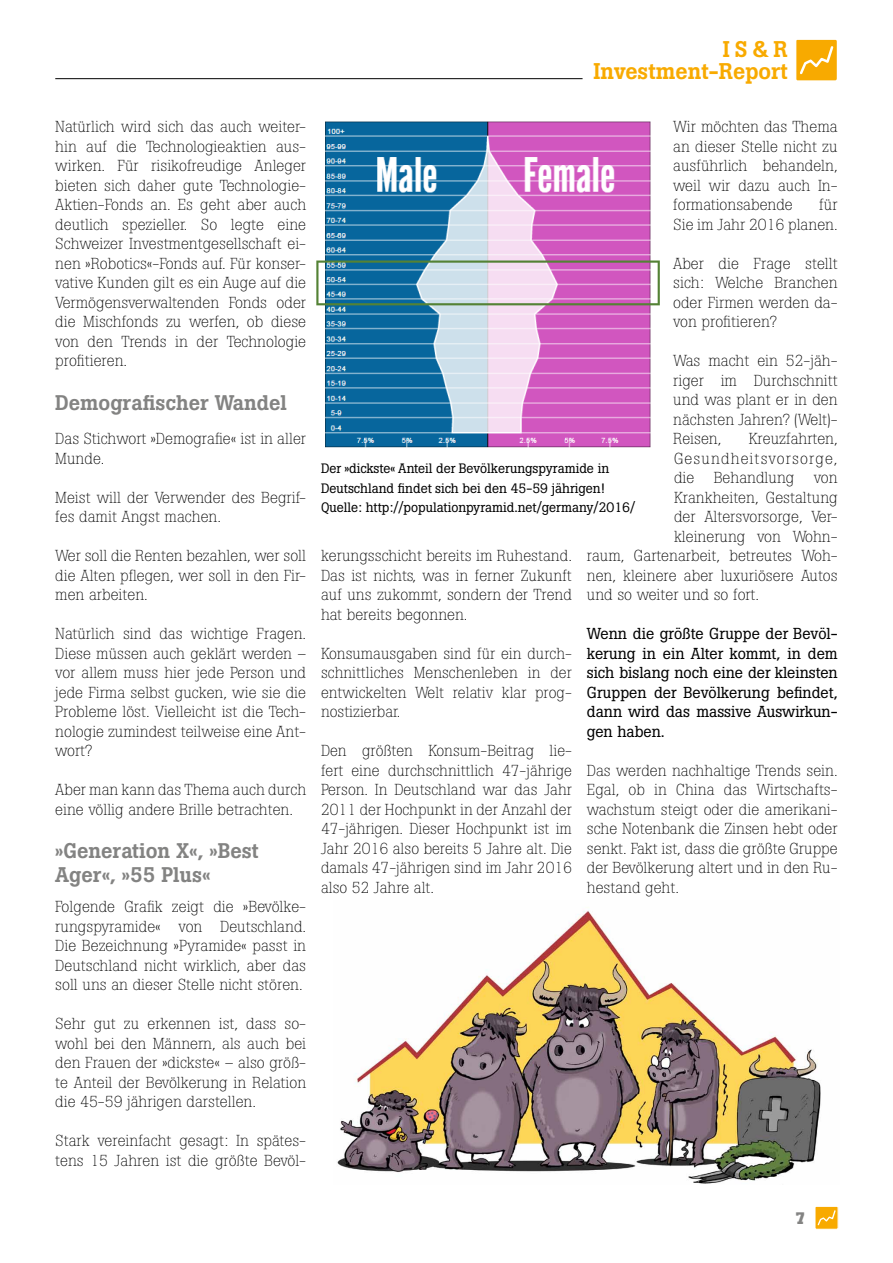
<style>
.page{position:relative;width:893px;height:1263px;background:#fff}
.page>*{position:absolute;margin:0;border:0;box-sizing:border-box;transform-origin:0 0}
.t1{font:500 22.5px/22.5px "Boton Std";color:#f8aa00;text-align:right}
.t2{font:500 21px/24px "Boton Std";color:#838382}
.t3{font:700 16.5px "Boton Std";color:#838382}
.t4{font:300 15.75px/19.5px "Boton Std";color:#000;text-align:justify}
.t5{font:15.75px/19.5px "Boton Std";color:#000;text-align:justify}
.t6{font:300 15.75px "Boton Std";letter-spacing:.07em;color:#000}
.t7{font:13.5px/19.5px "Boton Std";color:#000}
</style>
<div class="page">
<svg style="left:815px;top:1207px;width:22px;height:22px"></svg>
<hr style="left:55px;top:78px;width:528px;height:1px;background:#000">
<svg style="left:797px;top:41px;width:39px;height:39px;background:#f8b117"></svg>
<div style="left:795px;top:39px;width:43px;height:43px;border:1px solid #fff"></div>
<img style="left:316px;top:121px;width:344px;height:327px">
<img style="left:337px;top:907px;width:484px;height:277px">
<p class="t4" style="left:55px;top:117px;width:252px">Natürlich wird sich das auch weiter&shy;hin auf die Technologieaktien aus&shy;wirken. Für risikofreudige Anleger bieten sich daher gute Technologie-Aktien-Fonds an. Es geht aber auch deutlich spezieller. So legte eine Schweizer Investmentgesellschaft ei&shy;nen »Robotics«-Fonds auf. Für konser&shy;vative Kunden gilt es ein Auge auf die Vermögensverwaltenden Fonds oder die Mischfonds zu werfen, ob diese von den Trends in der Technologie profitieren.</p>
<h2 class="t2" style="left:55px;top:390px;width:233px">Demografischer Wandel</h2>
<p class="t4" style="left:55px;top:429px;width:252px">Das Stichwort »Demografie« ist in aller<br>Munde.</p>
<p class="t4" style="left:55px;top:487px;width:252px">Meist will der Verwender des Begrif&shy;fes damit Angst machen.</p>
<p class="t4" style="left:55px;top:546px;width:252px">Wer soll die Renten bezahlen, wer soll die Alten pflegen, wer soll in den Fir&shy;men arbeiten.</p>
<p class="t4" style="left:55px;top:624px;width:252px">Natürlich sind das wichtige Fragen.<br>Diese müssen auch geklärt werden – vor allem muss hier jede Person und jede Firma selbst gucken, wie sie die Probleme löst. Vielleicht ist die Tech&shy;nologie zumindest teilweise eine Ant&shy;wort?</p>
<p class="t4" style="left:55px;top:780px;width:252px">Aber man kann das Thema auch durch eine völlig andere Brille betrachten.</p>
<h2 class="t2" style="left:55px;top:839px;width:205px">»Generation X«, »Best<br>Ager«, »55 Plus«</h2>
<p class="t4" style="left:55px;top:897px;width:252px">Folgende Grafik zeigt die »Bevölke&shy;rungspyramide« von Deutschland.<br>Die Bezeichnung »Pyramide« passt in Deutschland nicht wirklich, aber das soll uns an dieser Stelle nicht stören.</p>
<p class="t4" style="left:55px;top:1014px;width:252px">Sehr gut zu erkennen ist, dass so&shy;wohl bei den Männern, als auch bei den Frauen der »dickste« – also größ&shy;te Anteil der Bevölkerung in Relation die 45-59 jährigen darstellen.</p>
<p class="t4" style="left:55px;top:1131px;width:252px">Stark vereinfacht gesagt: In spätes&shy;tens 15 Jahren ist die größte Bevöl-</p>
<h1 class="t1" style="left:593px;top:38px;width:196px">IS&amp;R<br>Investment-Report</h1>
<p class="t4" style="left:673px;top:117px;width:166px">Wir möchten das Thema an dieser Stelle nicht zu ausführlich behandeln, weil wir dazu auch In&shy;formationsabende</p>
<p class="t4" style="left:673px;top:195px;width:166px;text-align:right">für<br>Sie im Jahr 2016 planen.</p>
<p class="t4" style="left:673px;top:253px;width:166px">Aber die Frage stellt sich: Welche Branchen oder Firmen werden da&shy;von profitieren?</p>
<p class="t4" style="left:673px;top:351px;width:166px">Was macht ein 52-jäh&shy;riger im Durchschnitt und was plant er in den nächsten Jahren? (Welt)- Reisen,</p>
<p class="t4" style="left:749px;top:429px;width:91px">Kreuzfahrten,</p>
<p class="t6" style="left:674px;top:449px;width:165px">Gesundheitsvorsorge,</p>
<p class="t4" style="left:674px;top:468px;width:165px">die Behandlung von</p>
<p class="t4" style="left:674px;top:487px;width:165px">Krankheiten, Gestaltung</p>
<p class="t4" style="left:674px;top:507px;width:165px">der Altersvorsorge, Ver-</p>
<p class="t4" style="left:674px;top:526px;width:165px">kleinerung von Wohn-</p>
<p class="t4" style="left:587px;top:546px;width:252px">raum, Gartenarbeit, betreutes Woh-</p>
<p class="t4" style="left:587px;top:565px;width:252px">nen, kleinere aber luxuriösere Autos</p>
<p class="t4" style="left:587px;top:585px;width:174px">und so weiter und so fort.</p>
<p class="t5" style="left:587px;top:624px;width:252px">Wenn die größte Gruppe der Bevöl&shy;kerung in ein Alter kommt, in dem sich bislang noch eine der kleinsten Gruppen der Bevölkerung befindet, dann wird das massive Auswirkun&shy;gen haben.</p>
<p class="t4" style="left:587px;top:760px;width:252px">Das werden nachhaltige Trends sein.<br>Egal, ob in China das Wirtschafts&shy;wachstum steigt oder die amerikani&shy;sche Notenbank die Zinsen hebt oder senkt. Fakt ist, dass die größte Gruppe der Bevölkerung altert und in den Ru&shy;hestand geht.</p>
<p class="t7" style="left:321px;top:459px;width:316px">Der »dickste« Anteil der Bevölkerungspyramide in<br>Deutschland findet sich bei den 45-59 jährigen!<br>Quelle: http://populationpyramid.net/germany/2016/</p>
<p class="t4" style="left:321px;top:546px;width:252px">kerungsschicht bereits im Ruhestand.<br>Das ist nichts, was in ferner Zukunft auf uns zukommt, sondern der Trend hat bereits begonnen.</p>
<p class="t4" style="left:321px;top:643px;width:252px">Konsumausgaben sind für ein durch&shy;schnittliches Menschenleben in der entwickelten Welt relativ klar prog&shy;nostizierbar.</p>
<p class="t4" style="left:321px;top:741px;width:252px">Den größten Konsum-Beitrag lie&shy;fert eine durchschnittlich 47-jährige Person. In Deutschland war das Jahr 2011 der Hochpunkt in der Anzahl der 47-jährigen. Dieser Hochpunkt ist im Jahr 2016 also bereits 5 Jahre alt. Die damals 47-jährigen sind im Jahr 2016 also 52 Jahre alt.</p>
<p class="t3" style="left:795px;top:1208px;width:12px">7</p>
</div>
